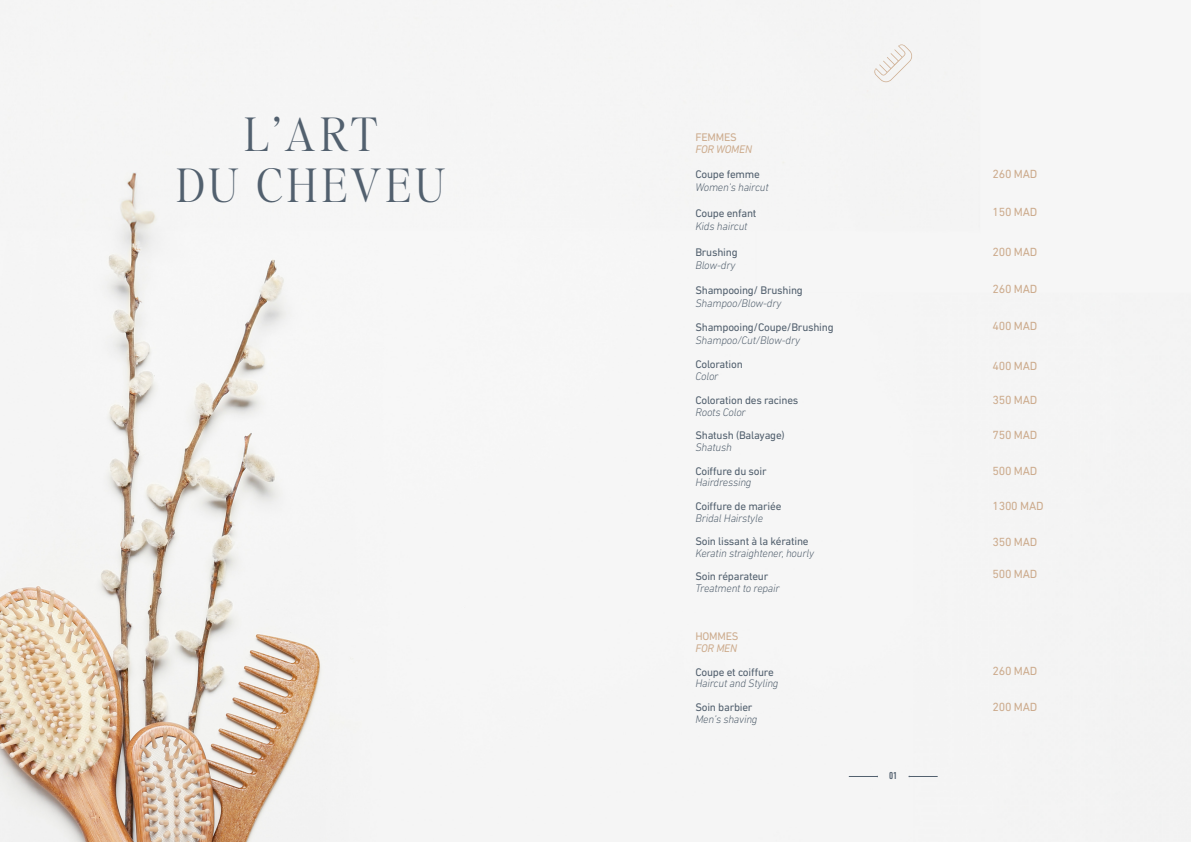
<style>
.page{position:relative;width:1191px;height:842px;background:#fff}
.page>*{position:absolute;margin:0;border:0;box-sizing:border-box;transform-origin:0 0}
.t1{font:300 46px "Editor's Note";letter-spacing:.09em;color:#52606e}
.t2{font:12px "DIN Next LT Pro";letter-spacing:-.02em;color:#cdac8e}
.t3{font:11.2px "DIN Next LT Pro";letter-spacing:-.02em;color:#52606e}
.t4{font:italic 300 11.2px "DIN Next LT Pro";letter-spacing:-.02em;color:#52606e}
.t5{font:italic 11.2px "DIN Next LT Pro";letter-spacing:-.02em;color:#cdac8e}
.t6{font:11.2px "DIN Next LT Pro";letter-spacing:-.02em;color:#cdac8e}
.t7{font:500 condensed 10.3px "DIN Next LT Pro";color:#52606e}
</style>
<div class="page">
<img style="left:0;top:0;width:1191px;height:842px">
<svg style="left:849px;top:776px;width:29px;height:1px"></svg>
<svg style="left:908px;top:776px;width:29px;height:1px"></svg>
<svg style="left:874px;top:44px;width:39px;height:38px"></svg>
<p class="t1" style="left:244px;top:103px;width:134px">L’ART</p>
<p class="t1" style="left:176px;top:155px;width:270px">DU CHEVEU</p>
<p class="t6" style="left:695px;top:131px;width:43px">FEMMES</p>
<p class="t5" style="left:695px;top:143px;width:58px">FOR WOMEN</p>
<p class="t3" style="left:695px;top:168px;width:66px">Coupe femme</p>
<p class="t4" style="left:695px;top:181px;width:75px">Women s’ haircut</p>
<p class="t3" style="left:695px;top:207px;width:63px">Coupe enfant</p>
<p class="t4" style="left:695px;top:220px;width:54px">Kids haircut</p>
<p class="t3" style="left:695px;top:246px;width:44px">Brushing</p>
<p class="t4" style="left:695px;top:259px;width:42px">Blow-dry</p>
<p class="t3" style="left:695px;top:283px;width:109px">Shampooing/ Brushing</p>
<p class="t4" style="left:695px;top:296px;width:88px">Shampoo/Blow-dry</p>
<p class="t3" style="left:695px;top:321px;width:140px">Shampooing/Coupe/Brushing</p>
<p class="t4" style="left:695px;top:334px;width:106px">Shampoo/Cut/Blow-dry</p>
<p class="t3" style="left:695px;top:358px;width:49px">Coloration</p>
<p class="t4" style="left:695px;top:370px;width:25px">Color</p>
<p class="t3" style="left:695px;top:393px;width:104px">Coloration des racines</p>
<p class="t4" style="left:695px;top:405px;width:52px">Roots Color</p>
<p class="t3" style="left:695px;top:429px;width:91px">Shatush (Balayage(</p>
<p class="t4" style="left:695px;top:441px;width:38px">Shatush</p>
<p class="t3" style="left:695px;top:464px;width:73px">Coiffure du soir</p>
<p class="t4" style="left:695px;top:476px;width:58px">Hairdressing</p>
<p class="t3" style="left:695px;top:500px;width:88px">Coiffure de mariée</p>
<p class="t4" style="left:695px;top:511px;width:69px">Bridal Hairstyle</p>
<p class="t3" style="left:695px;top:535px;width:115px">Soin lissant laà kératine</p>
<p class="t4" style="left:695px;top:547px;width:120px">Keratin straightener, hourly</p>
<p class="t3" style="left:695px;top:570px;width:74px">Soin réparateur</p>
<p class="t4" style="left:695px;top:582px;width:86px">Treatment to repair</p>
<p class="t6" style="left:695px;top:629px;width:45px">HOMMES</p>
<p class="t5" style="left:695px;top:641px;width:43px">FOR MEN</p>
<p class="t3" style="left:695px;top:665px;width:80px">Coupe et coiffure</p>
<p class="t4" style="left:695px;top:677px;width:85px">Haircut and Styling</p>
<p class="t3" style="left:695px;top:701px;width:59px">Soin barbier</p>
<p class="t4" style="left:695px;top:713px;width:64px">Men s’ shaving</p>
<p class="t7" style="left:889px;top:769px;width:10px">01</p>
<p class="t2" style="left:992px;top:167px;width:46px">260 MAD</p>
<p class="t2" style="left:992px;top:205px;width:46px">150 MAD</p>
<p class="t2" style="left:992px;top:245px;width:46px">200 MAD</p>
<p class="t2" style="left:992px;top:282px;width:46px">260 MAD</p>
<p class="t2" style="left:992px;top:319px;width:46px">400 MAD</p>
<p class="t2" style="left:992px;top:359px;width:46px">400 MAD</p>
<p class="t2" style="left:992px;top:393px;width:46px">350 MAD</p>
<p class="t2" style="left:992px;top:428px;width:46px">750 MAD</p>
<p class="t2" style="left:992px;top:464px;width:46px">500 MAD</p>
<p class="t2" style="left:992px;top:498px;width:53px">1300 MAD</p>
<p class="t2" style="left:992px;top:535px;width:46px">350 MAD</p>
<p class="t2" style="left:992px;top:567px;width:46px">500 MAD</p>
<p class="t2" style="left:992px;top:664px;width:46px">260 MAD</p>
<p class="t2" style="left:992px;top:700px;width:46px">200 MAD</p>
</div>
